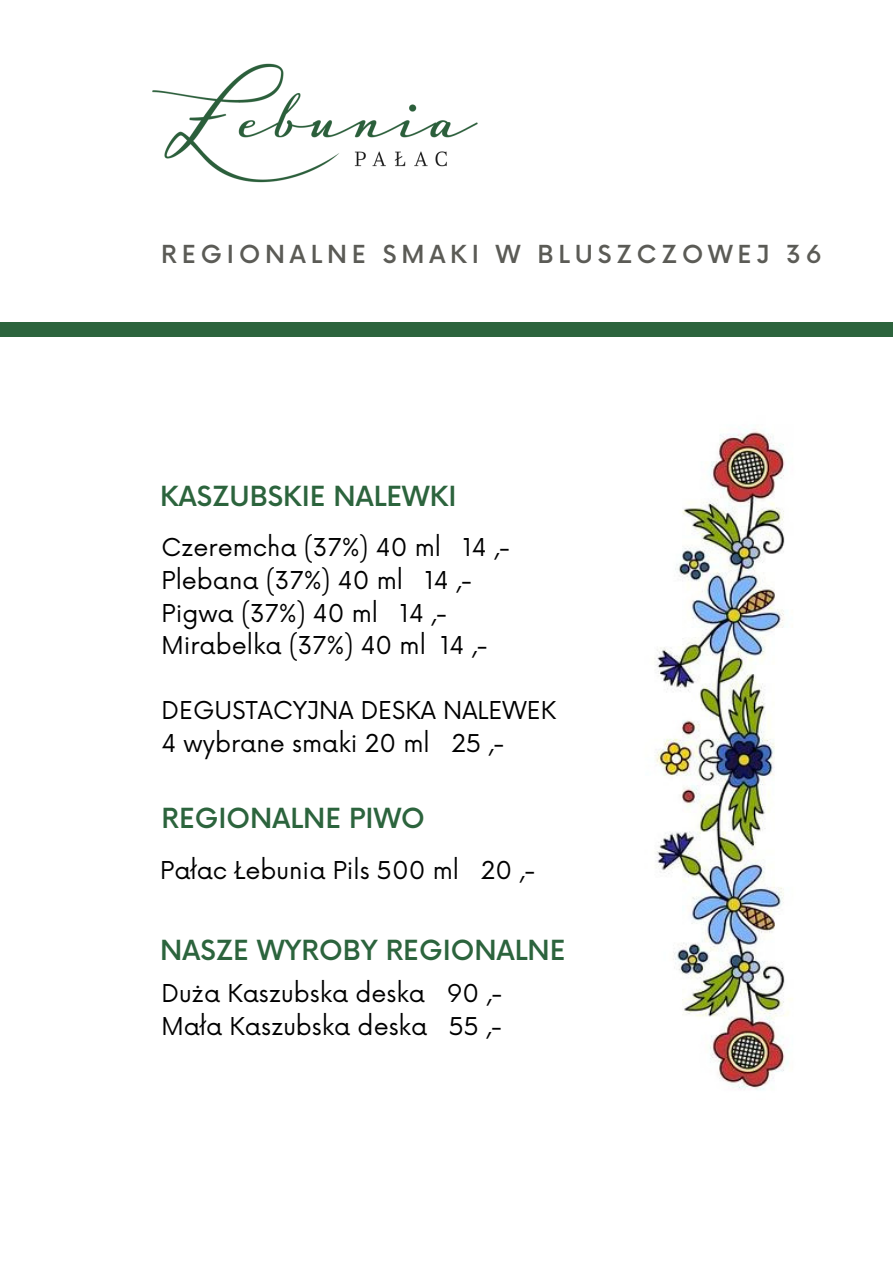
<style>
.page{position:relative;width:893px;height:1264px;background:#fff}
.page>*{position:absolute;margin:0;border:0;box-sizing:border-box;transform-origin:0 0}
.t1{font:500 27px "Now";color:#2c643d}
.t2{font:500 24.15px "Now";letter-spacing:.2em;color:#5b5b56}
.t3{font:24px "Now";color:#000}
</style>
<div class="page">
<div style="left:0;top:322px;width:892px;height:14px;background:#2c643d"></div>
<img style="left:152px;top:63px;width:326px;height:120px">
<img style="left:654px;top:429px;width:139px;height:661px">
<p class="t2" style="left:161px;top:241px;width:662px">REGIONALNE SMAKI W BLUSZCZOWEJ 36</p>
<p class="t1" style="left:160px;top:481px;width:297px">KASZUBSKIE NALEWKI</p>
<p class="t3" style="left:161px;top:534px;width:350px">Czeremcha (37%) 40 ml 14 ,-</p>
<p class="t3" style="left:161px;top:567px;width:312px">Plebana (37%) 40 ml 14 ,-</p>
<p class="t3" style="left:161px;top:599px;width:287px">Pigwa (37%) 40 ml 14 ,-</p>
<p class="t3" style="left:161px;top:632px;width:327px">Mirabelka (37%) 40 ml 14 ,-</p>
<p class="t3" style="left:161px;top:697px;width:396px">DEGUSTACYJNA DESKA NALEWEK</p>
<p class="t3" style="left:161px;top:730px;width:344px">4 wybrane smaki 20 ml 25 ,-</p>
<p class="t1" style="left:161px;top:803px;width:265px">REGIONALNE PIWO</p>
<p class="t3" style="left:160px;top:856px;width:376px">Pałac Łebunia Pils 500 ml 20 ,-</p>
<p class="t1" style="left:160px;top:935px;width:406px">NASZE WYROBY REGIONALNE</p>
<p class="t3" style="left:161px;top:980px;width:342px">Duża Kaszubska deska 90 ,-</p>
<p class="t3" style="left:161px;top:1012px;width:342px">Mała Kaszubska deska 55 ,-</p>
</div>
